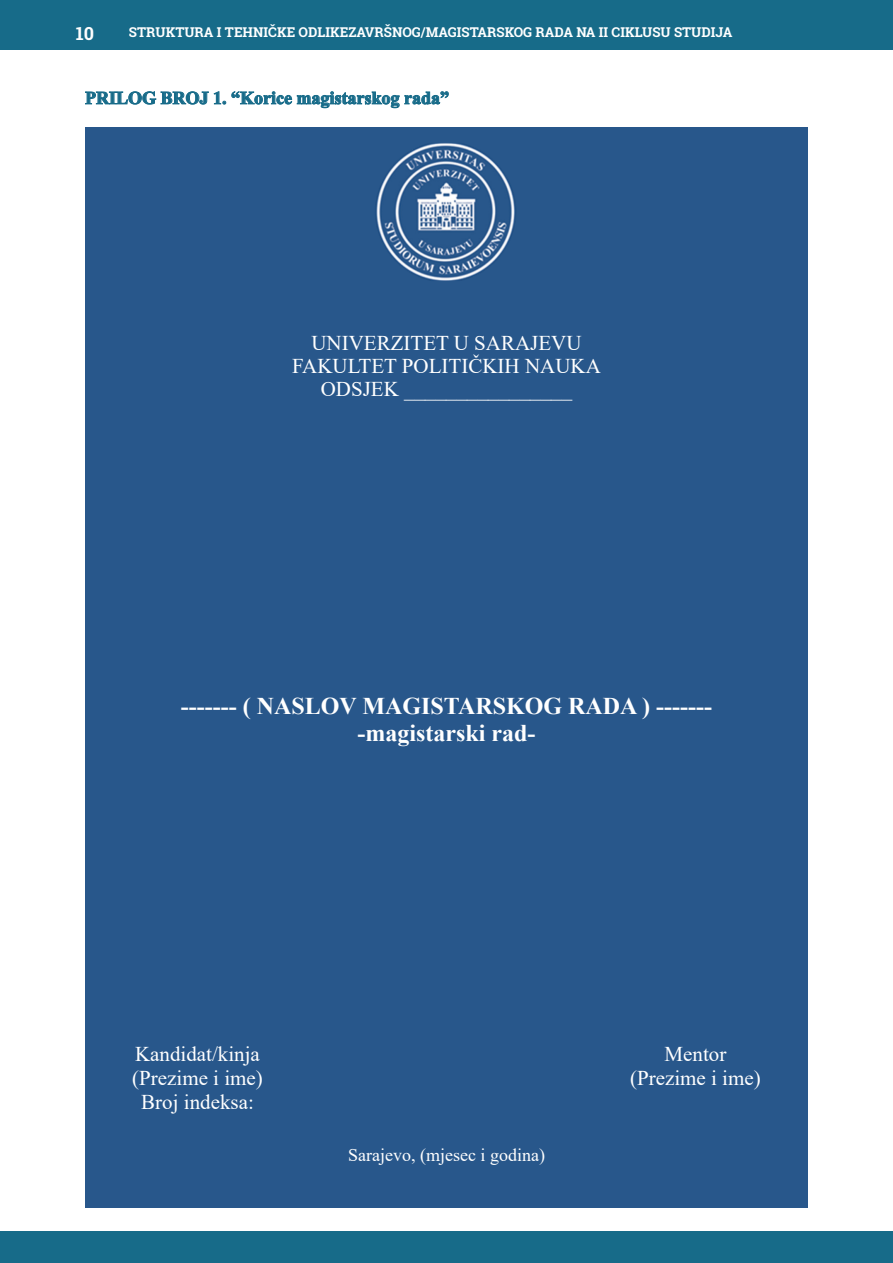
<style>
.page{position:relative;width:893px;height:1263px;background:#fff}
.page>*{position:absolute;margin:0;border:0;box-sizing:border-box;transform-origin:0 0}
.t1{font:700 24px "Times New Roman";color:#fff}
.t2{font:21px "Times New Roman";color:#fff}
.naslovi_12{font:700 18px "Times New Roman";color:#176b89}
.t3{font:18px "Times New Roman";color:#fff}
.t4{font:700 18px "Roboto Slab";color:#fff}
.t5{font:700 13.5px "Roboto Slab";color:#fff}
</style>
<div class="page">
<div style="left:0;top:0;width:893px;height:50px;background:#176b89"></div>
<div style="left:0;top:1232px;width:893px;height:31px;background:#176b89"></div>
<svg style="left:85px;top:91px;width:364px;height:17px"></svg>
<div style="left:85px;top:128px;width:723px;height:1080px;background:#28578b"></div>
<img style="left:376px;top:144px;width:139px;height:136px">
<p class="t4" style="left:76px;top:21px;width:20px">10</p>
<p class="t5" style="left:129px;top:23px;width:605px">STRUKTURA I TEHNIČKE ODLIKEZAVRŠNOG/MAGISTARSKOG RADA NA II CIKLUSU STUDIJA</p>
<p class="naslovi_12" style="left:85px;top:85px;width:365px">PRILOG BROJ 1. “Korice magistarskog rada”</p>
<p class="t2" style="left:311px;top:328px;width:272px">UNIVERZITET U SARAJEVU</p>
<p class="t2" style="left:292px;top:351px;width:310px">FAKULTET POLITIČKIH NAUKA</p>
<p class="t2" style="left:321px;top:374px;width:253px">ODSJEK ________________</p>
<p class="t1" style="left:181px;top:688px;width:533px">------- ( NASLOV MAGISTARSKOG RADA ) -------</p>
<p class="t1" style="left:357px;top:716px;width:179px">-magistarski rad-</p>
<p class="t2" style="left:135px;top:1039px;width:126px">Kandidat/kinja</p>
<p class="t2" style="left:132px;top:1063px;width:132px">(Prezime i ime)</p>
<p class="t2" style="left:141px;top:1087px;width:114px">Broj indeksa:</p>
<p class="t3" style="left:348px;top:1142px;width:198px">Sarajevo, (mjesec i godina)</p>
<p class="t2" style="left:664px;top:1039px;width:63px">Mentor</p>
<p class="t2" style="left:630px;top:1063px;width:132px">(Prezime i ime)</p>
</div>
